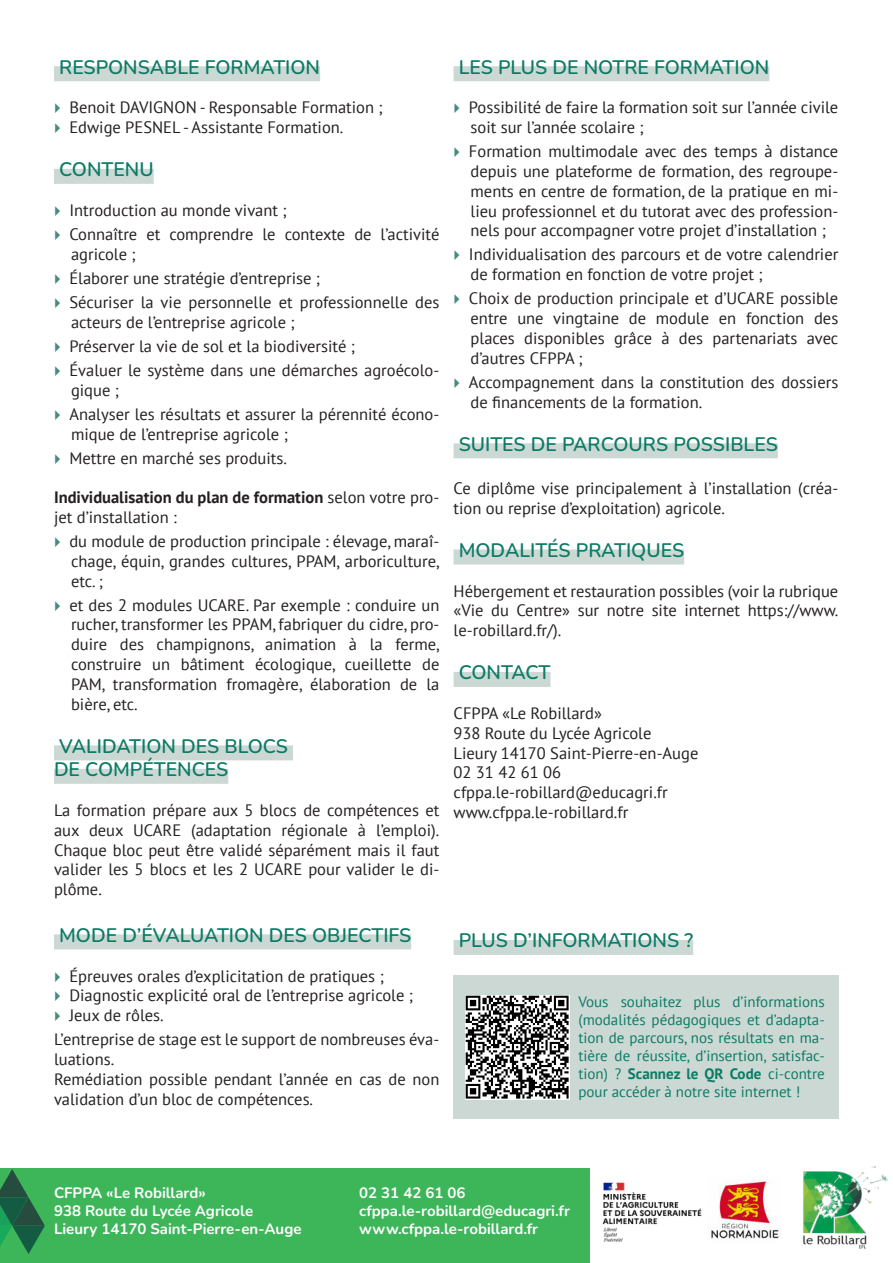
<style>
.page{position:relative;width:893px;height:1263px;background:#fff}
.page>*{position:absolute;margin:0;border:0;box-sizing:border-box;transform-origin:0 0}
.t1{font:200 19.5px/23.4px "Nunito";color:#0b7b65}
.t2{font:16.5px/19.8px "PT Sans";color:#231f20}
.t3{font:700 16.5px/19.8px "PT Sans";color:#231f20}
.t4{font:15px/18px "PT Sans";color:#0b7b65;text-align:justify}
.t5{font:200 15px/18px "Nunito";color:#fff}
.s1{font-weight:400}
.s2{font-weight:700}
</style>
<div class="page">
<img style="left:602px;top:1182px;width:100px;height:60px">
<div style="left:0;top:1168px;width:589px;height:95px;background:#3db65a"></div>
<img style="left:711px;top:1180px;width:68px;height:59px">
<svg style="left:0;top:1169px;width:45px;height:85px"></svg>
<img style="left:803px;top:1166px;width:85px;height:83px">
<div style="left:54px;top:66px;width:266px;height:15px;background:#ccd8d4"></div>
<div style="left:54px;top:169px;width:100px;height:15px;background:#ccd8d4"></div>
<div style="left:54px;top:745px;width:239px;height:15px;background:#ccd8d4"></div>
<div style="left:54px;top:769px;width:174px;height:15px;background:#ccd8d4"></div>
<div style="left:54px;top:934px;width:357px;height:15px;background:#ccd8d4"></div>
<div style="left:454px;top:66px;width:315px;height:15px;background:#ccd8d4"></div>
<div style="left:454px;top:443px;width:324px;height:15px;background:#ccd8d4"></div>
<div style="left:454px;top:549px;width:230px;height:15px;background:#ccd8d4"></div>
<div style="left:454px;top:672px;width:96px;height:15px;background:#ccd8d4"></div>
<div style="left:454px;top:975px;width:385px;height:143px;background:#ccd8d4"></div>
<div style="left:454px;top:940px;width:239px;height:15px;background:#ccd8d4"></div>
<img style="left:465px;top:995px;width:105px;height:105px">
<p class="t1" style="left:59px;top:55px;width:262px">RESPONSABLE FORMATION</p>
<p class="t2" style="left:69px;top:97px;width:315px">Benoit DAVIGNON - Responsable Formation ;<br>Edwige PESNEL - Assistante Formation.</p>
<p class="t1" style="left:59px;top:157px;width:96px">CONTENU</p>
<p class="t2" style="left:69px;top:199px;width:371px;line-height:24px">Introduction au monde vivant ;<br>Connaître et comprendre le contexte de l’activité</p>
<p class="t2" style="left:69px;top:242px;width:371px;line-height:24px">agricole ;<br>Élaborer une stratégie d’entreprise ;<br>Sécuriser la vie personnelle et professionnelle des</p>
<p class="t2" style="left:69px;top:310px;width:371px;line-height:24px">acteurs de l’entreprise agricole ;<br>Préserver la vie de sol et la biodiversité ;<br>Évaluer le système dans une démarches agroécolo-</p>
<p class="t2" style="left:69px;top:378px;width:371px;line-height:24px">gique ;<br>Analyser les résultats et assurer la pérennité écono-</p>
<p class="t2" style="left:69px;top:421px;width:220px;line-height:24px">mique de l’entreprise agricole ;<br>Mettre en marché ses produits.</p>
<p class="t3" style="left:54px;top:489px;width:387px">Individualisation du plan de formation <span class="s1">selon votre pro&shy;jet d’installation :</span></p>
<p class="t2" style="left:69px;top:532px;width:371px;text-align:justify">du module de production principale : élevage, maraî&shy;chage, équin, grandes cultures, PPAM, arboriculture, etc. ;</p>
<p class="t2" style="left:69px;top:595px;width:371px;text-align:justify">et des 2 modules UCARE. Par exemple : conduire un rucher, transformer les PPAM, fabriquer du cidre, pro&shy;duire des champignons, animation à la ferme, construire un bâtiment écologique, cueillette de PAM, transformation fromagère, élaboration de la bière, etc.</p>
<p class="t1" style="left:54px;top:734px;width:235px">VALIDATION DES BLOCS<br>DE COMPÉTENCES</p>
<p class="t2" style="left:54px;top:800px;width:387px;text-align:justify">La formation prépare aux 5 blocs de compétences et aux deux UCARE (adaptation régionale à l’emploi).<br>Chaque bloc peut être validé séparément mais il faut valider les 5 blocs et les 2 UCARE pour valider le di&shy;plôme.</p>
<p class="t1" style="left:59px;top:923px;width:353px">MODE D’ÉVALUATION DES OBJECTIFS</p>
<p class="t2" style="left:69px;top:965px;width:345px">Épreuves orales d’explicitation de pratiques ;<br>Diagnostic explicité oral de l’entreprise agricole ;<br>Jeux de rôles.</p>
<p class="t2" style="left:54px;top:1029px;width:387px">L’entreprise de stage est le support de nombreuses éva&shy;luations.<br>Remédiation possible pendant l’année en cas de non validation d’un bloc de compétences.</p>
<p class="t1" style="left:459px;top:55px;width:312px">LES PLUS DE NOTRE FORMATION</p>
<p class="t2" style="left:469px;top:97px;width:371px">Possibilité de faire la formation soit sur l’année civile soit sur l’année scolaire ;</p>
<p class="t2" style="left:469px;top:142px;width:371px;text-align:justify">Formation multimodale avec des temps à distance depuis une plateforme de formation, des regroupe&shy;ments en centre de formation, de la pratique en mi&shy;lieu professionnel et du tutorat avec des profession&shy;nels pour accompagner votre projet d’installation ;</p>
<p class="t2" style="left:469px;top:245px;width:371px">Individualisation des parcours et de votre calendrier de formation en fonction de votre projet ;</p>
<p class="t2" style="left:469px;top:288px;width:371px;text-align:justify">Choix de production principale et d’UCARE possible entre une vingtaine de module en fonction des places disponibles grâce à des partenariats avec d’autres CFPPA ;</p>
<p class="t2" style="left:469px;top:372px;width:371px">Accompagnement dans la constitution des dossiers de financements de la formation.</p>
<p class="t1" style="left:459px;top:432px;width:321px">SUITES DE PARCOURS POSSIBLES</p>
<p class="t2" style="left:454px;top:478px;width:386px">Ce diplôme vise principalement à l’installation (créa&shy;tion ou reprise d’exploitation) agricole.</p>
<p class="t1" style="left:459px;top:538px;width:227px">MODALITÉS PRATIQUES</p>
<p class="t2" style="left:454px;top:581px;width:386px;text-align:justify">Hébergement et restauration possibles (voir la rubrique «Vie du Centre» sur notre site internet https://www. le-robillard.fr/).</p>
<p class="t1" style="left:459px;top:660px;width:93px">CONTACT</p>
<p class="t2" style="left:454px;top:703px;width:246px">CFPPA «Le Robillard»<br>938 Route du Lycée Agricole<br>Lieury 14170 Saint-Pierre-en-Auge<br>02 31 42 61 06 cfppa.le-robillard@educagri.fr www.cfppa.le-robillard.fr</p>
<p class="t1" style="left:459px;top:928px;width:236px">PLUS D’INFORMATIONS ?</p>
<p class="t4" style="left:578px;top:992px;width:248px">Vous souhaitez plus d’informations (modalités pédagogiques et d’adapta&shy;tion de parcours, nos résultats en ma&shy;tière de réussite, d’insertion, satisfac&shy;tion) ? <span class="s2">Scannez le QR Code</span> ci-contre pour accéder à notre site internet !</p>
<p class="t5" style="left:54px;top:1184px;width:249px">CFPPA «Le Robillard»<br>938 Route du Lycée Agricole<br>Lieury 14170 Saint-Pierre-en-Auge</p>
<p class="t5" style="left:359px;top:1184px;width:212px">02 31 42 61 06 cfppa.le-robillard@educagri.fr www.cfppa.le-robillard.fr</p>
</div>
